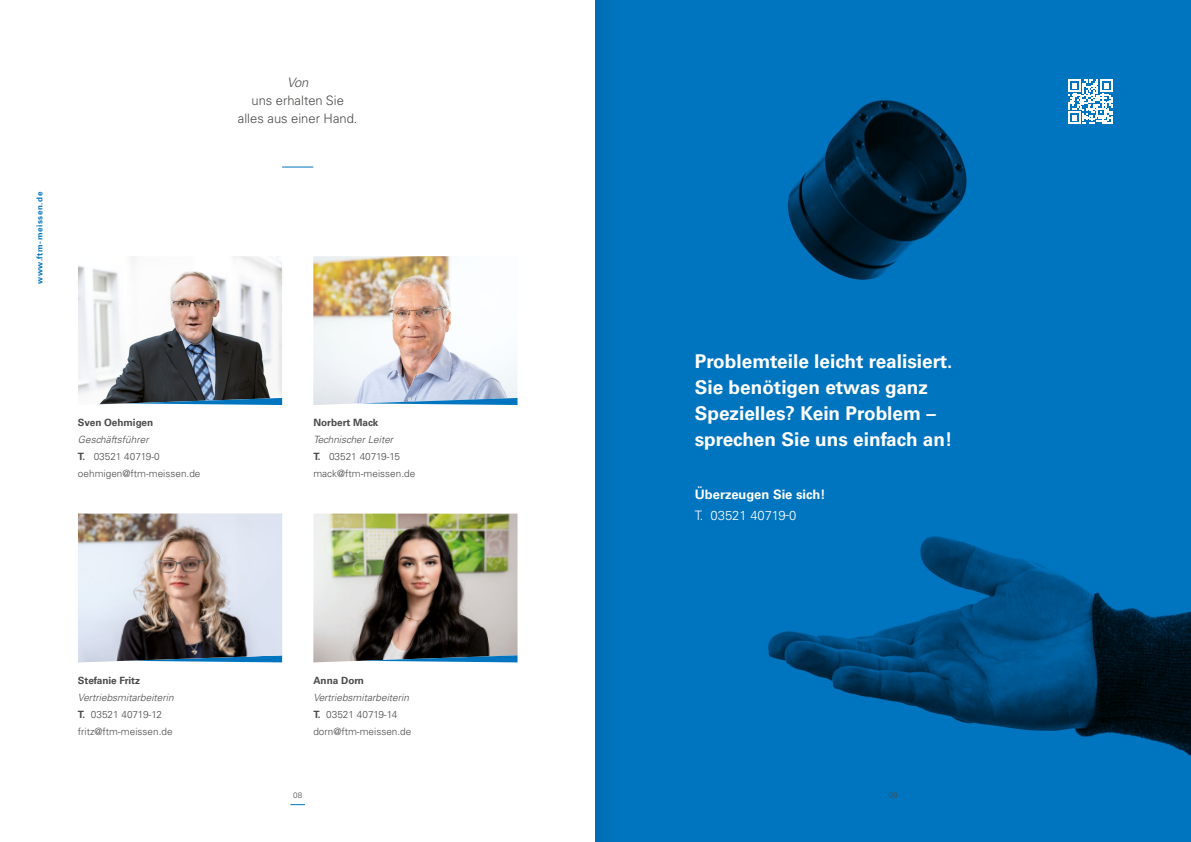
<style>
.page{position:relative;width:1191px;height:842px;background:#fff}
.page>*{position:absolute;margin:0;border:0;box-sizing:border-box;transform-origin:0 0}
.t1{font:700 19px/26px "Univers LT Pro 65";color:#fff}
.t2{font:300 13px/18px "Univers LT Pro 45";color:#4a4a49;text-align:center}
.t3{font:700 13px "Univers LT Pro 65";color:#fff}
.t4{font:300 13px "Univers LT Pro 45";color:#fff}
.t5{font:italic 300 13px "Univers LT Pro 45";color:#4a4a49}
.t6{font:300 10px/17px "Univers LT Pro 45";color:#4a4a49}
.t7{font:700 10px "Univers LT Pro 65";color:#4a4a49}
.t8{font:700 8px "Univers LT Pro 65";letter-spacing:.075em;color:#0075bf}
.t9{font:300 8px "Univers LT Pro 45";color:#4a4a49}
.s1{font-style:italic}
.s2{font-family:"Univers LT Pro 65";font-weight:700}
</style>
<div class="page">
<img style="left:631px;top:0;width:560px;height:842px">
<hr style="left:282px;top:167px;width:31px;height:1px;background:#0075bf">
<svg style="left:290px;top:804px;width:15px;height:1px"></svg>
<img style="left:78px;top:256px;width:204px;height:149px">
<img style="left:313px;top:514px;width:204px;height:148px">
<svg style="left:360px;top:655px;width:157px;height:7px"></svg>
<svg style="left:125px;top:398px;width:157px;height:7px"></svg>
<img style="left:78px;top:514px;width:204px;height:148px">
<svg style="left:886px;top:804px;width:14px;height:1px"></svg>
<div style="left:595px;top:0;width:36px;height:842px;background:#0073bc"></div>
<img style="left:313px;top:256px;width:204px;height:149px">
<svg style="left:360px;top:398px;width:157px;height:7px"></svg>
<svg style="left:1068px;top:79px;width:44px;height:45px"></svg>
<p class="t8" style="left:34px;top:284px;width:94px;rotate:-90deg">www.ftm-meissen.de</p>
<h2 class="t5" style="left:287px;top:75px;width:23px">Von</h2>
<h2 class="t2" style="left:238px;top:91px;width:121px">uns erhalten Sie alles aus einer Hand.</h2>
<p class="t7" style="left:78px;top:416px;width:77px">Sven Oehmigen</p>
<p class="t6" style="left:78px;top:431px;width:124px"><span class="s1">Geschäftsführer<br></span><span class="s2">T.</span> 03521 40719-0 oehmigen@ftm-meissen.de</p>
<p class="t7" style="left:313px;top:416px;width:67px">Norbert Mack</p>
<p class="t6" style="left:313px;top:431px;width:103px"><span class="s1">Technischer Leiter<br></span><span class="s2">T.</span> 03521 40719-15 mack@ftm-meissen.de</p>
<p class="t7" style="left:78px;top:673px;width:64px">Stefanie Fritz</p>
<p class="t6" style="left:78px;top:688px;width:97px"><span class="s1">Vertriebsmitarbeiterin<br></span><span class="s2">T.</span> 03521 40719-12 fritz@ftm-meissen.de</p>
<p class="t7" style="left:313px;top:673px;width:52px">Anna Dorn</p>
<p class="t6" style="left:313px;top:688px;width:100px"><span class="s1">Vertriebsmitarbeiterin<br></span><span class="s2">T.</span> 03521 40719-14 dorn@ftm-meissen.de</p>
<p class="t9" style="left:293px;top:790px;width:10px">08</p>
<h1 class="t1" style="left:694px;top:348px;width:259px">Problemteile leicht realisiert.<br>Sie benötigen etwas ganz<br>Spezielles? Kein Problem – sprechen Sie uns einfach an!</h1>
<h2 class="t3" style="left:694px;top:485px;width:132px">Überzeugen Sie sich!</h2>
<h2 class="t4" style="left:694px;top:507px;width:103px">T. 03521 40719-0</h2>
<p class="t9" style="left:888px;top:790px;width:10px">09</p>
</div>
